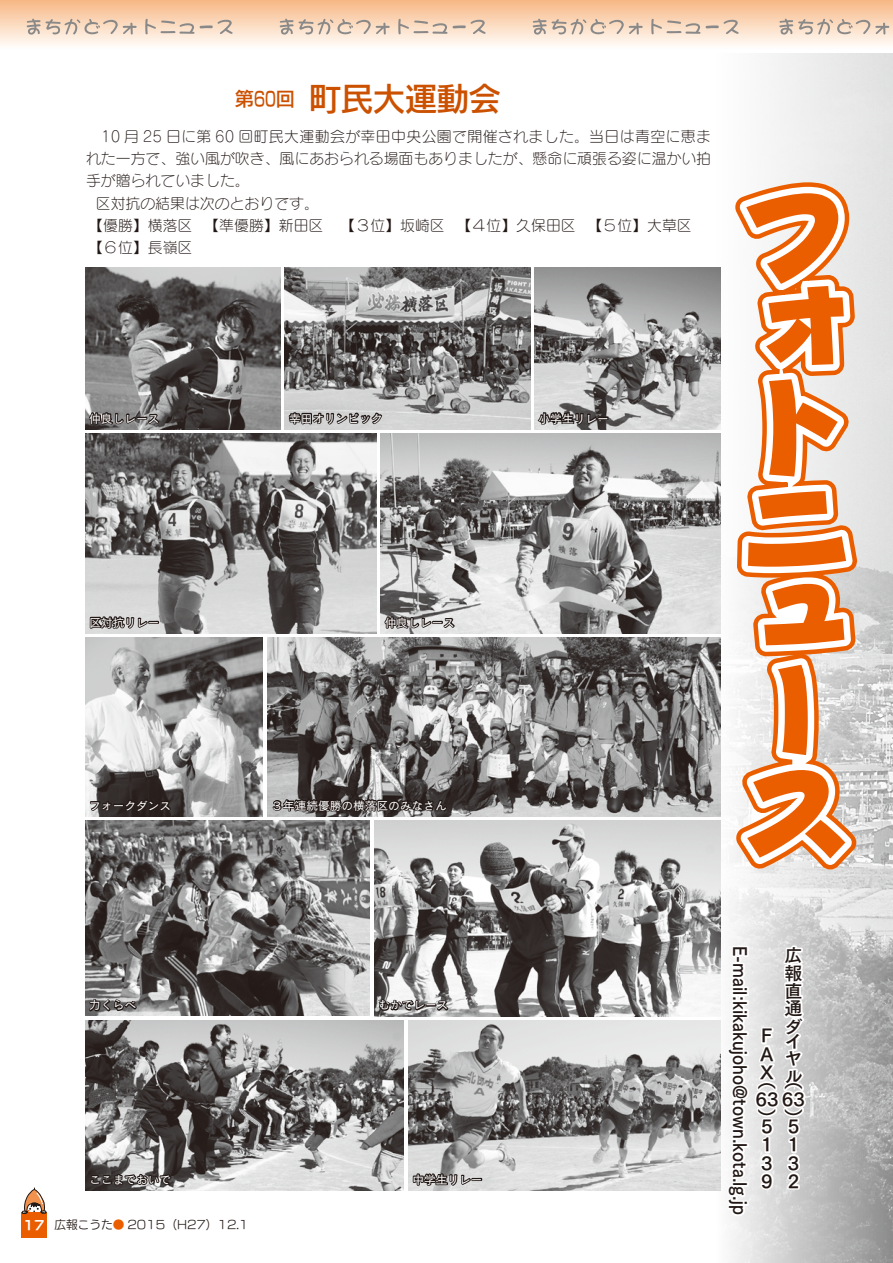
<style>
.page{position:relative;width:893px;height:1263px;background:#fff}
.page>*{position:absolute;margin:0;border:0;box-sizing:border-box;transform-origin:0 0}
.t1{font:31.95px "New Rodin Pro DB";color:#cb5100}
.t2{font:19.2px "New Rodin Pro DB";color:#cb5100}
.t3{font:18px "Tsuku Go Pro B";color:#221815;scale:.89 1}
.t4{font:18px/18px "Tsuku Go Pro B";color:#221815;text-align:justify}
.t5{font:14.85px/22.4px "Seurat Pro L";color:#221815}
.t6{font:14.85px "Seurat Pro L";letter-spacing:.025em;color:#221815}
.t7{font:12.75px "New Rodin Pro B";color:#fff}
.t8{font:11.7px "Cezanne Pro M";color:#fff}
.t9{font:11.7px "New Rodin Pro M";color:#221815}
.s1{color:#eb5e00}
</style>
<div class="page">
<div style="left:0;top:0;width:893px;height:51px;background:linear-gradient(to bottom,#f7b785,#fff)"></div>
<img style="left:714px;top:53px;width:179px;height:1210px">
<svg style="left:27px;top:19px;width:206px;height:16px;background:#e1cbb8"></svg>
<svg style="left:280px;top:19px;width:206px;height:16px;background:#e1cbb8"></svg>
<svg style="left:533px;top:19px;width:206px;height:16px;background:#e1cbb8"></svg>
<svg style="left:779px;top:19px;width:114px;height:16px;background:#dec9b7"></svg>
<svg style="left:715px;top:180px;width:146px;height:1038px"></svg>
<img style="left:85px;top:638px;width:178px;height:178px">
<img style="left:85px;top:1020px;width:319px;height:170px">
<img style="left:374px;top:821px;width:347px;height:195px">
<img style="left:85px;top:821px;width:285px;height:195px">
<img style="left:285px;top:268px;width:245px;height:161px">
<img style="left:85px;top:268px;width:196px;height:161px">
<img style="left:534px;top:268px;width:187px;height:161px">
<svg style="left:87px;top:398px;width:74px;height:28px;background:#777574"></svg>
<img style="left:381px;top:434px;width:340px;height:200px">
<svg style="left:536px;top:379px;width:74px;height:227px;background:#a4a3a3"></svg>
<svg style="left:288px;top:386px;width:169px;height:244px;background:#a5a4a4"></svg>
<img style="left:408px;top:1020px;width:313px;height:170px">
<img style="left:267px;top:638px;width:454px;height:178px">
<img style="left:85px;top:434px;width:291px;height:200px">
<svg style="left:87px;top:610px;width:86px;height:203px"></svg>
<svg style="left:378px;top:984px;width:72px;height:28px"></svg>
<svg style="left:412px;top:1140px;width:71px;height:51px;background:#a8a7a7"></svg>
<svg style="left:86px;top:996px;width:53px;height:18px"></svg>
<svg style="left:89px;top:1169px;width:90px;height:18px;background:#5a5554"></svg>
<svg style="left:268px;top:739px;width:181px;height:84px;background:#74706f"></svg>
<div style="left:20px;top:1210px;width:28px;height:29px;border:3px solid #fff"></div>
<div style="left:21px;top:1212px;width:26px;height:25px;background:#eb5e00"></div>
<svg style="left:20px;top:1187px;width:28px;height:31px"></svg>
<p class="t2" style="left:235px;top:82px;width:62px">第60回</p>
<h1 class="t1" style="left:309px;top:71px;width:193px">町民大運動会</h1>
<p class="t6" style="left:86px;top:126px;width:626px">　10 月 25 日に第 60 回町民大運動会が幸田中央公園で開催されました。当日は青空に恵ま</p>
<p class="t5" style="left:86px;top:147px;width:627px">れた一方で、強い風が吹き、風にあおられる場面もありましたが、懸命に頑張る姿に温かい拍</p>
<p class="t5" style="left:86px;top:169px;width:165px">手が贈られていました。</p>
<p class="t5" style="left:96px;top:191px;width:225px">区対抗の結果は次のとおりです。</p>
<p class="t5" style="left:588px;top:214px;width:106px">【５位】大草区</p>
<p class="t5" style="left:88px;top:214px;width:106px">【優勝】横落区【６位】長嶺区</p>
<p class="t5" style="left:204px;top:214px;width:242px">【準優勝】新田区　 【３位】坂崎区</p>
<p class="t5" style="left:457px;top:214px;width:121px">【４位】久保田区</p>
<p class="t8" style="left:89px;top:411px;width:72px">仲良しレース</p>
<p class="t8" style="left:289px;top:411px;width:95px">幸田オリンピック</p>
<p class="t8" style="left:539px;top:411px;width:72px">小学生リレー</p>
<p class="t8" style="left:89px;top:615px;width:72px">区対抗リレー</p>
<p class="t8" style="left:89px;top:798px;width:83px">フォークダンス</p>
<p class="t8" style="left:385px;top:615px;width:72px">仲良しレース</p>
<p class="t8" style="left:271px;top:798px;width:177px">３年連続優勝の横落区のみなさん</p>
<p class="t8" style="left:89px;top:998px;width:48px">力くらべ</p>
<p class="t8" style="left:89px;top:1172px;width:83px">ここまでおいで</p>
<p class="t7" style="left:24px;top:1214px;width:22px">17</p>
<p class="t9" style="left:54px;top:1214px;width:196px">広報こうた<span class="s1">●</span> 2015（H27(12.1</p>
<p class="t8" style="left:378px;top:998px;width:72px">むかでレース</p>
<p class="t8" style="left:412px;top:1172px;width:72px">中学生リレー</p>
<p class="t3" style="left:756px;top:946px;width:304px;rotate:90deg">-E mail:kikakujoho@town.kota l g. j p.</p>
<p class="t4" style="left:784px;top:944px;width:19px">広報直通ダ</p>
<p class="t4" style="left:784px;top:1031px;width:18px;line-height:16.6px">イヤ</p>
<p class="t4" style="left:784px;top:1057px;width:19px;line-height:38.5px">)ル(</p>
<p class="t4" style="left:758px;top:1024px;width:17px">ＦＡＸ</p>
<p class="t4" style="left:758px;top:1106px;width:19px">(</p>
<p class="t4" style="left:761px;top:1115px;width:13px">5<br>1<br>3<br>9</p>
<p class="t4" style="left:758px;top:1070px;width:19px">)</p>
<p class="t4" style="left:788px;top:1083px;width:19px;line-height:27.5px;text-indent:-32px">63 63<br>5</p>
<p class="t4" style="left:788px;top:1133px;width:13px">1<br>3<br>2</p>
</div>
